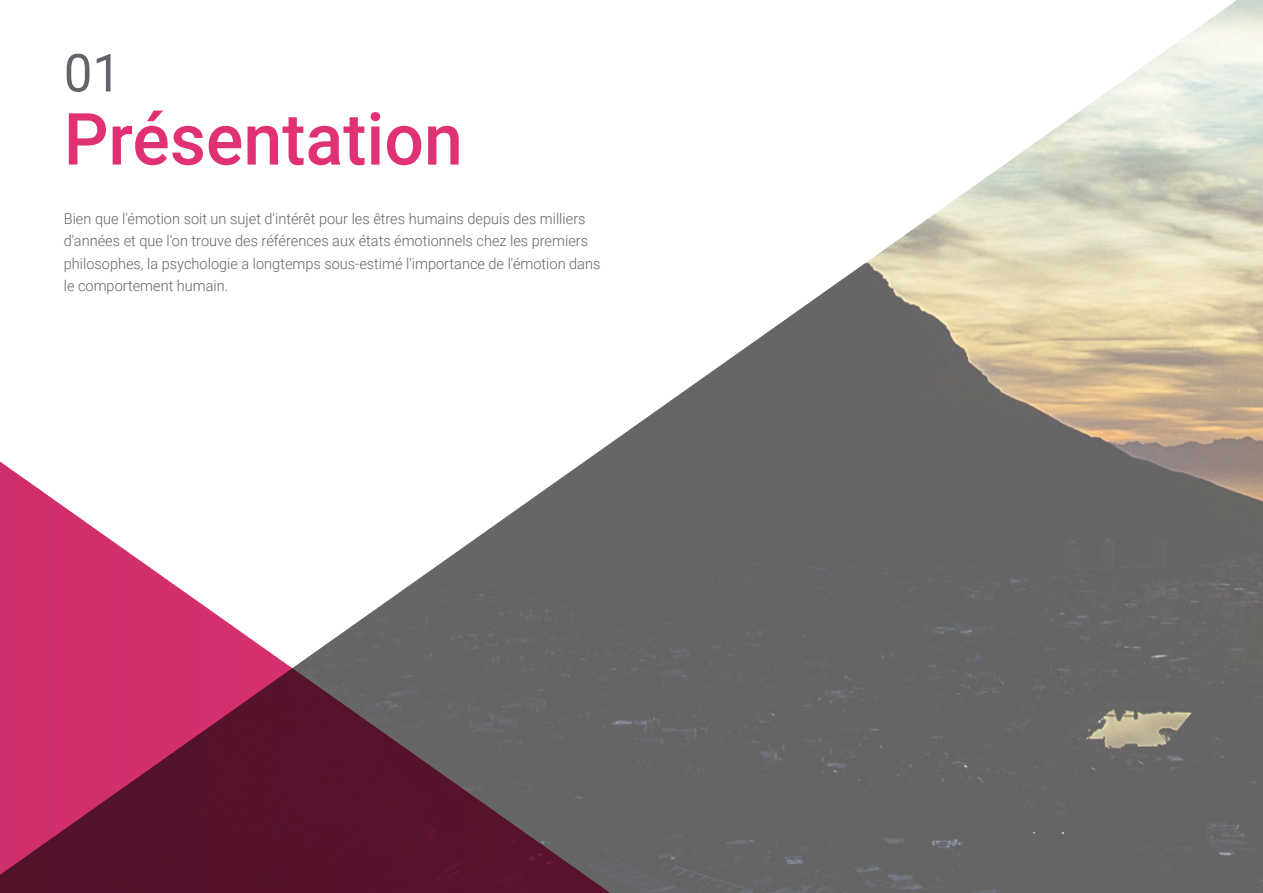
<style>
.page{position:relative;width:1263px;height:893px;background:#fff}
.page>*{position:absolute;margin:0;border:0;box-sizing:border-box;transform-origin:0 0}
.t1{font:500 72px "Roboto";color:#df3174}
.t2{font:52.5px "Roboto";color:#61646a}
.t3{font:300 15px/22.5px "Roboto";color:#61646a}
</style>
<div class="page">
<img style="left:606px;top:0;width:657px;height:893px">
<svg style="left:0;top:446px;width:640px;height:447px"></svg>
<h2 class="t2" style="left:64px;top:36px;width:59px">01</h2>
<h1 class="t1" style="left:64px;top:89px;width:401px">Présentation</h1>
<p class="t3" style="left:64px;top:207px;width:538px">Bien que l'émotion soit un sujet d'intérêt pour les êtres humains depuis des milliers d'années et que l'on trouve des références aux états émotionnels chez les premiers philosophes, la psychologie a longtemps sous-estimé l'importance de l'émotion dans le comportement humain.</p>
</div>
